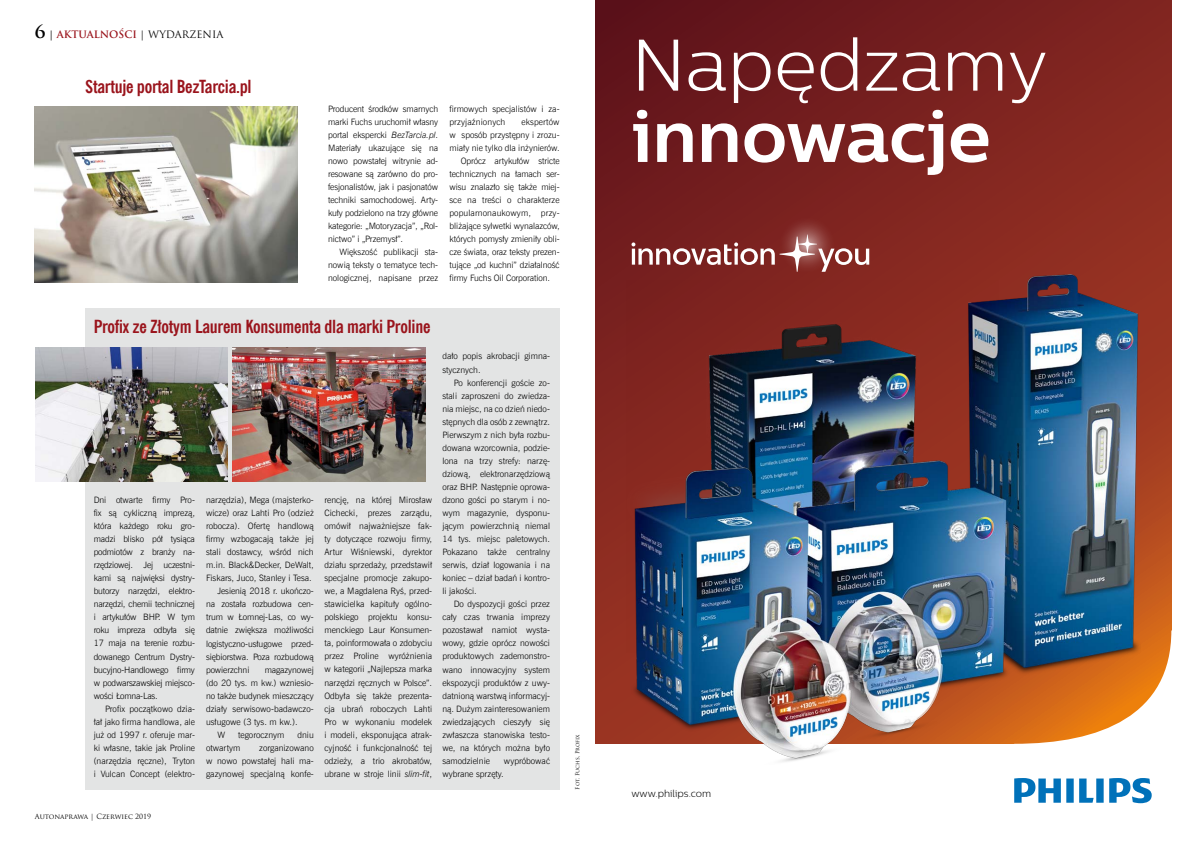
<style>
.page{position:relative;width:1191px;height:842px;background:#fff}
.page>*{position:absolute;margin:0;border:0;box-sizing:border-box;transform-origin:0 0}
.t1{font:300 72.8px "Centrale Sans";color:#fff}
.t2{font:700 72.8px "Centrale Sans";color:#fff}
.t3{font:700 18px "News Goth Cn EU";letter-spacing:-.015em;color:#9a141c}
.t4{font:700 10px "Trajan Pro";color:#9a141c}
.t5{font:300 10px "Centrale Sans";color:#000}
.t6{font:8.8px/13px "News Goth Lt EU";color:#000;text-align:justify}
.t7{font:7px "Trajan Pro";color:#000}
.t8{font:5.5px "Trajan Pro";color:#000}
.s1{font-size:18px;color:#000}
.s2{color:#000}
.s3{font-weight:400;color:#000}
.s4{font-style:italic}
</style>
<div class="page">
<div style="left:85px;top:309px;width:474px;height:481px;background:#e3e4e4"></div>
<img style="left:35px;top:348px;width:192px;height:134px">
<img style="left:233px;top:348px;width:192px;height:134px">
<img style="left:35px;top:106px;width:263px;height:177px">
<svg style="left:595px;top:0;width:576px;height:744px;background:#7d231f"></svg>
<img style="left:630px;top:274px;width:510px;height:488px">
<svg style="left:777px;top:215px;width:59px;height:59px"></svg>
<svg style="left:631px;top:235px;width:238px;height:37px;background:#975250"></svg>
<svg style="left:1014px;top:630px;width:158px;height:174px"></svg>
<p class="t4" style="left:35px;top:28px;width:190px"><span class="s1">6</span> <span class="s2">|</span> AKTUALNOŚCI <span class="s3">| WYDARZENIA</span></p>
<h2 class="t3" style="left:85px;top:75px;width:168px">Startuje portal BezTarcia.pl</h2>
<p class="t6" style="left:328px;top:102px;width:112px">Producent środków smarnych marki Fuchs uruchomił własny portal ekspercki <span class="s4">BezTarcia.pl</span>.<br>Materiały ukazujące się na nowo powstałej witrynie ad&shy;resowane są zarówno do pro&shy;fesjonalistów, jak i pasjonatów techniki samochodowej. Arty&shy;kuły podzielono na trzy główne kategorie: „Motoryzacja”, „Rol&shy;nictwo” i „Przemysł”.</p>
<p class="t6" style="left:328px;top:246px;width:112px;text-indent:11px">Większość publikacji sta&shy;nowią teksty o tematyce tech&shy;nologicznej, napisane przez</p>
<p class="t6" style="left:449px;top:102px;width:111px">firmowych specjalistów i za&shy;przyjaźnionych</p>
<p class="t6" style="left:521px;top:115px;width:40px">ekspertów</p>
<p class="t6" style="left:449px;top:128px;width:112px">w sposób przystępny i zrozu-</p>
<p class="t6" style="left:449px;top:141px;width:112px">miały nie tylko dla inżynierów.</p>
<p class="t6" style="left:461px;top:154px;width:100px">Oprócz artykułów stricte</p>
<p class="t6" style="left:449px;top:167px;width:112px">technicznych na łamach ser-</p>
<p class="t6" style="left:449px;top:180px;width:112px">wisu znalazło się także miej-</p>
<p class="t6" style="left:449px;top:193px;width:112px">sce na treści o charakterze</p>
<p class="t6" style="left:449px;top:207px;width:112px">popularnonaukowym, przy-</p>
<p class="t6" style="left:449px;top:220px;width:112px">bliżające sylwetki wynalazców,</p>
<p class="t6" style="left:449px;top:233px;width:112px">których pomysły zmieniły obli-</p>
<p class="t6" style="left:449px;top:246px;width:112px">cze świata, oraz teksty prezen-</p>
<p class="t6" style="left:449px;top:259px;width:112px">tujące „od kuchni” działalność</p>
<p class="t6" style="left:449px;top:272px;width:102px">firmy Fuchs Oil Corporation.</p>
<h2 class="t3" style="left:94px;top:315px;width:338px">Profix ze Złotym Laurem Konsumenta dla marki Proline</h2>
<p class="t6" style="left:94px;top:493px;width:103px">Dni otwarte firmy Pro&shy;fix są cykliczną imprezą, która każdego roku gro&shy;madzi blisko pół tysiąca podmiotów z branży na&shy;rzędziowej. Jej uczestni&shy;kami są najwięksi dystry&shy;butorzy narzędzi, elektro&shy;narzędzi, chemii technicznej i artykułów BHP. W tym roku impreza odbyła się 17 maja na terenie rozbu&shy;dowanego Centrum Dystry&shy;bucyjno-Handlowego firmy w podwarszawskiej miejsco&shy;wości Łomna-Las.</p>
<p class="t6" style="left:94px;top:702px;width:103px;text-indent:11px">Profix początkowo dzia&shy;łał jako firma handlowa, ale już od 1997 r. oferuje mar&shy;ki własne, takie jak Proline (narzędzia ręczne), Tryton i Vulcan Concept (elektro-</p>
<p class="t6" style="left:206px;top:493px;width:109px">narzędzia), Mega (majsterko-</p>
<p class="t6" style="left:206px;top:507px;width:109px">wicze) oraz Lahti Pro (odzież</p>
<p class="t6" style="left:206px;top:520px;width:109px">robocza). Ofertę handlową</p>
<p class="t6" style="left:206px;top:533px;width:109px">firmy wzbogacają także jej</p>
<p class="t6" style="left:206px;top:546px;width:109px">stali dostawcy, wśród nich</p>
<p class="t6" style="left:206px;top:559px;width:109px">m.in. Black&amp;Decker, DeWalt,</p>
<p class="t6" style="left:206px;top:572px;width:107px">Fiskars, Juco, Stanley i Tesa.</p>
<p class="t6" style="left:217px;top:585px;width:98px">Jesienią 2018 r. ukończo-</p>
<p class="t6" style="left:206px;top:598px;width:109px">na została rozbudowa cen-</p>
<p class="t6" style="left:206px;top:611px;width:109px">trum w Łomnej-Las, co wy-</p>
<p class="t6" style="left:206px;top:624px;width:109px">datnie zwiększa możliwości</p>
<p class="t6" style="left:206px;top:637px;width:109px">logistyczno-usługowe przed-</p>
<p class="t6" style="left:206px;top:650px;width:109px">siębiorstwa. Poza rozbudową</p>
<p class="t6" style="left:206px;top:663px;width:45px">powierzchni</p>
<p class="t6" style="left:265px;top:663px;width:51px">magazynowej</p>
<p class="t6" style="left:206px;top:676px;width:109px">(do 20 tys. m kw.) wzniesio-</p>
<p class="t6" style="left:206px;top:689px;width:109px">no także budynek mieszczący</p>
<p class="t6" style="left:206px;top:702px;width:108px">działy serwisowo-badawczo-</p>
<p class="t6" style="left:206px;top:715px;width:93px">usługowe (3 tys. m kw.).</p>
<p class="t6" style="left:217px;top:728px;width:9px">W</p>
<p class="t6" style="left:238px;top:728px;width:48px">tegorocznym</p>
<p class="t6" style="left:297px;top:728px;width:18px">dniu</p>
<p class="t6" style="left:206px;top:741px;width:36px">otwartym</p>
<p class="t6" style="left:206px;top:741px;width:109px;text-indent:53px">zorganizowano w nowo powstałej hali ma&shy;gazynowej specjalną konfe-</p>
<p class="t6" style="left:324px;top:493px;width:109px">rencję, na której Mirosław Cichecki, prezes zarządu, omówił najważniejsze fak&shy;ty dotyczące rozwoju firmy, Artur Wiśniewski, dyrektor działu sprzedaży, przedstawił specjalne promocje zakupo&shy;we, a Magdalena Ryś, przed&shy;stawicielka kapituły ogólno&shy;polskiego projektu konsu&shy;menckiego Laur Konsumen&shy;ta, poinformowała o zdobyciu przez Proline wyróżnienia w kategorii „Najlepsza marka narzędzi ręcznych w Polsce”.<br>Odbyła się także prezenta&shy;cja ubrań roboczych Lahti Pro w wykonaniu modelek i modeli, eksponująca atrak&shy;cyjność i funkcjonalność tej odzieży, a trio akrobatów, ubrane w stroje linii <span class="s4">slim-fit</span>,</p>
<p class="t6" style="left:442px;top:350px;width:109px">dało popis akrobacji gimna&shy;stycznych.</p>
<p class="t6" style="left:442px;top:376px;width:109px;text-indent:11px">Po konferencji goście zo&shy;stali zaproszeni do zwiedza&shy;nia miejsc, na co dzień niedo&shy;stępnych dla osób z zewnątrz.<br>Pierwszym z nich była rozbu&shy;dowana wzorcownia, podzie&shy;lona na trzy strefy: narzę&shy;dziową, elektronarzędziową oraz BHP. Następnie oprowa&shy;dzono gości po starym i no&shy;wym magazynie, dysponu&shy;jącym powierzchnią niemal 14 tys. miejsc paletowych.<br>Pokazano także centralny serwis, dział logowania i na koniec – dział badań i kontro&shy;li jakości.</p>
<p class="t6" style="left:442px;top:598px;width:109px;text-indent:11px">Do dyspozycji gości przez cały czas trwania imprezy pozostawał namiot wysta&shy;wowy, gdzie oprócz nowości produktowych zademonstro&shy;wano innowacyjny system ekspozycji produktów z uwy&shy;datnioną warstwą informacyj&shy;ną. Dużym zainteresowaniem zwiedzających cieszyły się zwłaszcza stanowiska testo&shy;we, na których można było samodzielnie</p>
<p class="t6" style="left:504px;top:754px;width:48px">wypróbować</p>
<p class="t6" style="left:442px;top:767px;width:63px">wybrane sprzęty.</p>
<p class="t7" style="left:35px;top:812px;width:118px">Autonaprawa | Czerwiec 2019</p>
<p class="t8" style="left:574px;top:789px;width:57px;rotate:-90deg">Fot. Fuchs, Profix</p>
<h1 class="t1" style="left:631px;top:24px;width:418px">Napędzamy</h1>
<h1 class="t2" style="left:631px;top:92px;width:361px">innowacje</h1>
<p class="t5" style="left:631px;top:787px;width:81px">www.philips.com</p>
</div>
